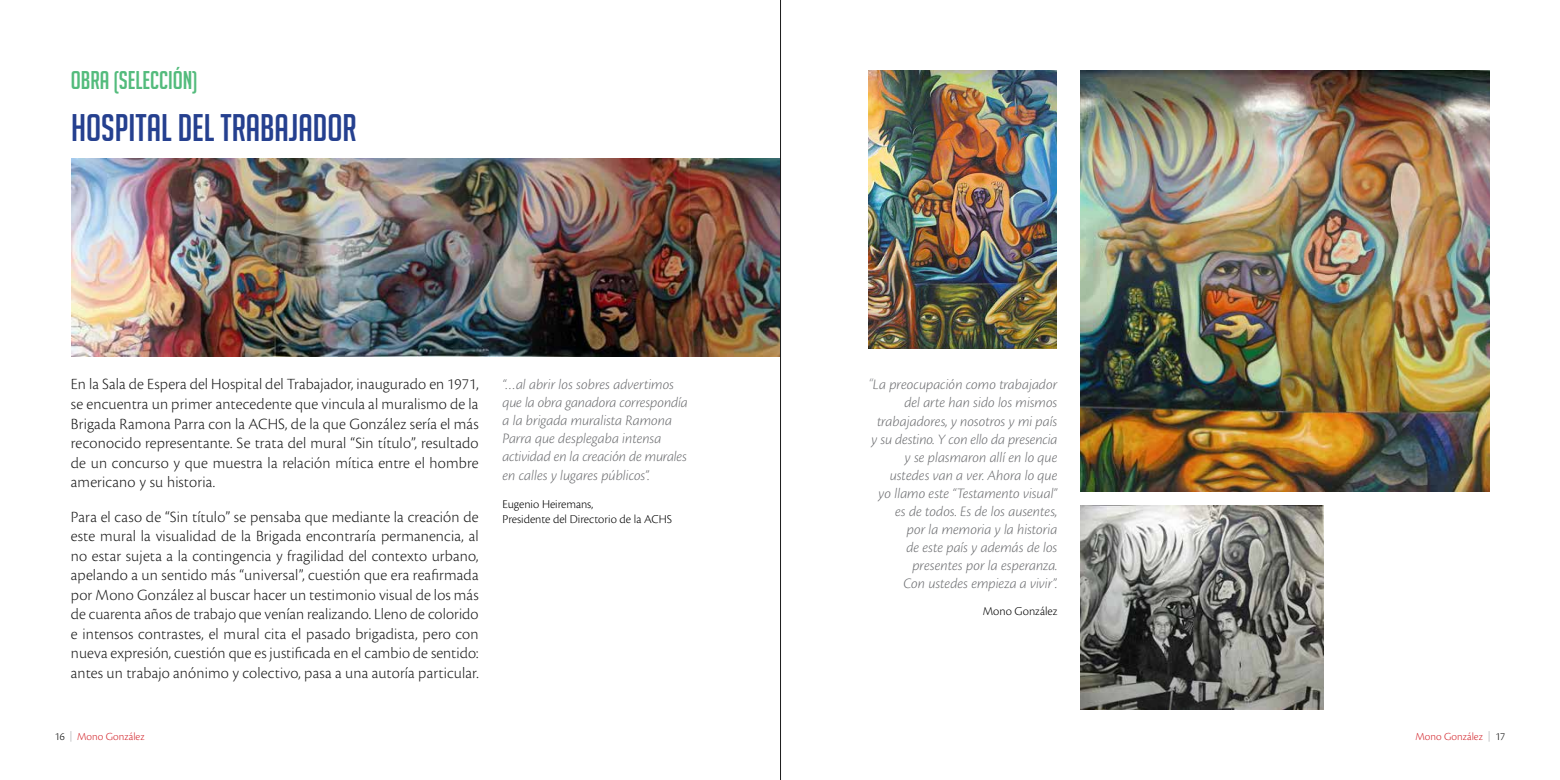
<style>
.page{position:relative;width:1560px;height:780px;background:#fff}
.page>*{position:absolute;margin:0;border:0;box-sizing:border-box;transform-origin:0 0}
.t1{font:37.5px "Big Noodle Titling";color:#25408f}
.t2{font:25px "Big Noodle Titling";color:#53bb7c}
.t3{font:300 16.25px/19.5px "Cronos Pro";letter-spacing:.01em;color:#1c1c1c;text-align:justify}
.t4{font:italic 300 15px/18px "Cronos Pro";letter-spacing:-.005em;color:#6d6e71}
.t5{font:300 12.5px/15px "Cronos Pro";color:#000}
.t6{font:300 11.25px "Cronos Pro";color:#d2232a}
.s1{font-size:16.25px;color:#8e9092}
.s2{color:#000}
</style>
<div class="page">
<img style="left:1080px;top:71px;width:408px;height:420px">
<img style="left:868px;top:71px;width:188px;height:278px">
<img style="left:1080px;top:505px;width:243px;height:204px">
<img style="left:71px;top:159px;width:709px;height:197px">
<hr style="left:780px;top:0;width:1px;height:780px;background:#1c1c1c">
<h2 class="t2" style="left:71px;top:66px;width:128px">OBRA (SELECCIÓN)</h2>
<h1 class="t1" style="left:71px;top:108px;width:287px">HOSPITAL DEL TRABAJADOR</h1>
<p class="t3" style="left:71px;top:374px;width:409px">En la Sala de Espera del Hospital del Trabajador, inaugurado en 1971, se encuentra un primer antecedente que vincula al muralismo de la Brigada Ramona Parra con la ACHS, de la que González sería el más reconocido representante. Se trata del mural “Sin título”, resultado de un concurso y que muestra la relación mítica entre el hombre americano y su historia.</p>
<p class="t3" style="left:71px;top:506px;width:409px">Para el caso de “Sin título” se pensaba que mediante la creación de este mural la visualidad de la Brigada encontraría permanencia, al no estar sujeta a la contingencia y fragilidad del contexto urbano, apelando a un sentido más “universal”, cuestión que era reafirmada por Mono González al buscar hacer un testimonio visual de los más de cuarenta años de trabajo que venían realizando. Lleno de colorido e intensos contrastes, el mural cita el pasado brigadista, pero con nueva expresión, cuestión que es justificada en el cambio de sentido: antes un trabajo anónimo y colectivo, pasa a una autoría particular.</p>
<p class="t4" style="left:502px;top:375px;width:187px">“…al abrir los sobres advertimos que la obra ganadora correspondía a la brigada muralista Ramona<br>Parra que desplegaba intensa actividad en la creación de murales</p>
<p class="t4" style="left:502px;top:466px;width:149px">en calles y lugares públicos”.</p>
<p class="t5" style="left:502px;top:496px;width:171px">Eugenio Heiremans,<br>Presidente del Directorio de la ACHS</p>
<p class="t4" style="left:868px;top:376px;width:190px;text-align:right"><span class="s1">“</span>La preocupación como trabajador del arte han sido los mismos trabajadores, y nosotros y mi país y su destino. Y con ello da presencia y se plasmaron allí en lo que ustedes van a ver. Ahora lo que<br>yo llamo este “Testamento visual” es de todos. Es de los ausentes,<br>por la memoria y la historia<br>de este país y además de los presentes por la esperanza.<br>Con ustedes empieza a vivir”.</p>
<p class="t5" style="left:982px;top:603px;width:76px">Mono González</p>
<p class="t6" style="left:55px;top:729px;width:91px"><span class="s2">16</span> Mono González</p>
<p class="t6" style="left:1415px;top:729px;width:91px">Mono González <span class="s2">17</span></p>
</div>
